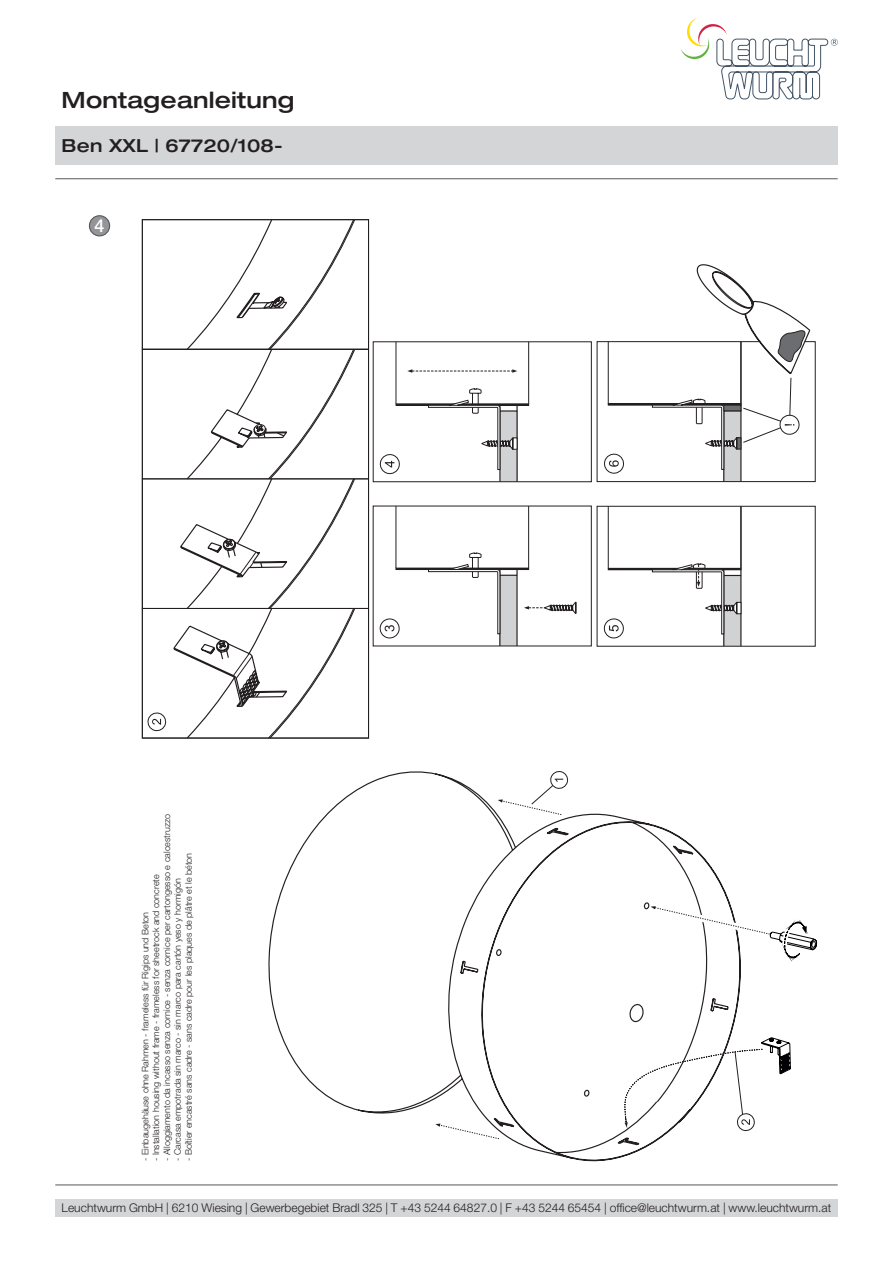
<style>
.page{position:relative;width:893px;height:1263px;background:#fff}
.page>*{position:absolute;margin:0;border:0;box-sizing:border-box;transform-origin:0 0}
.t1{font:500 expanded 22.5px "Helvetica Neue LT Pro";letter-spacing:.01em;color:#231f20}
.t2{font:500 expanded 18px "Helvetica Neue LT Pro";letter-spacing:.01em;color:#231f20}
.t3{font:500 18px "Helvetica Neue LT Pro";color:#fff}
.t4{font:300 12px "Helvetica Neue LT Pro";color:#231f20}
.t5{font:300 9px "Helvetica Neue LT Pro";color:#231f20}
</style>
<div class="page">
<div style="left:55px;top:126px;width:783px;height:39px;background:#d4d5d7"></div>
<div style="left:55px;top:1199px;width:783px;height:17px;background:#d4d5d7"></div>
<svg style="left:681px;top:18px;width:157px;height:81px"></svg>
<hr style="left:55px;top:1184px;width:783px;height:1px;background:#57585a">
<hr style="left:55px;top:178px;width:783px;height:1px;background:#57585a">
<div style="left:89px;top:216px;width:21px;height:20px;background:#939598;border-radius:50%"></div>
<div style="left:89px;top:215px;width:21px;height:21px;border:1px solid #57585a;border-radius:50%"></div>
<svg style="left:268px;top:771px;width:473px;height:391px"></svg>
<svg style="left:435px;top:1123px;width:64px;height:16px"></svg>
<svg style="left:498px;top:771px;width:71px;height:44px"></svg>
<svg style="left:628px;top:1003px;width:17px;height:21px"></svg>
<svg style="left:454px;top:919px;width:13px;height:35px"></svg>
<svg style="left:142px;top:219px;width:227px;height:520px"></svg>
<div style="left:500px;top:575px;width:17px;height:71px;background:#d1d2d4"></div>
<div style="left:499px;top:575px;width:19px;height:71px;border:1px solid #231f20"></div>
<div style="left:396px;top:568px;width:133px;height:2px;border:1px solid #231f20"></div>
<svg style="left:516px;top:569px;width:2px;height:6px"></svg>
<hr style="left:528px;top:506px;width:1px;height:62px;background:#231f20">
<hr style="left:396px;top:506px;width:1px;height:62px;background:#231f20">
<svg style="left:428px;top:552px;width:72px;height:82px"></svg>
<svg style="left:524px;top:601px;width:53px;height:13px"></svg>
<div style="left:500px;top:411px;width:17px;height:71px;background:#d1d2d4"></div>
<div style="left:396px;top:404px;width:133px;height:1px;border:1px solid #231f20"></div>
<hr style="left:528px;top:342px;width:1px;height:62px;background:#231f20">
<hr style="left:396px;top:342px;width:1px;height:62px;background:#231f20">
<svg style="left:428px;top:388px;width:90px;height:82px"></svg>
<svg style="left:407px;top:369px;width:110px;height:4px"></svg>
<div style="left:373px;top:341px;width:219px;height:141px;border:1px solid #231f20"></div>
<svg style="left:379px;top:618px;width:21px;height:21px"></svg>
<svg style="left:379px;top:454px;width:21px;height:21px"></svg>
<svg style="left:596px;top:264px;width:220px;height:383px"></svg>
<svg style="left:620px;top:1036px;width:171px;height:96px"></svg>
<svg style="left:495px;top:948px;width:96px;height:150px"></svg>
<svg style="left:642px;top:898px;width:175px;height:61px"></svg>
<h1 class="t1" style="left:62px;top:86px;width:234px">Montageanleitung</h1>
<h2 class="t2" style="left:62px;top:134px;width:223px">Ben XXL | 67720/108-</h2>
<h2 class="t3" style="left:95px;top:215px;width:12px">4</h2>
<p class="t5" style="left:161px;top:1161px;width:349px;rotate:-90deg">- Alloggiamento da incasso senza cornice - senza cornice per cartongesso e calcestruzzo</p>
<p class="t5" style="left:183px;top:1161px;width:310px;rotate:-90deg">- Boîtier encastré sans cadre - sans cadre pour les plaques de plâtre et le béton</p>
<p class="t5" style="left:151px;top:1161px;width:288px;rotate:-90deg">- Installation housing without frame - frameless for sheetrock and concrete</p>
<p class="t5" style="left:172px;top:1161px;width:284px;rotate:-90deg">- Carcasa empotrada sin marco - sin marco para cartón yeso y hormigón</p>
<p class="t5" style="left:140px;top:1161px;width:251px;rotate:-90deg">- Einbaugehäuse ohne Rahmen - frameless für Rigips und Beton</p>
<h3 class="t4" style="left:62px;top:1200px;width:771px">Leuchtwurm GmbH | 6210 Wiesing | Gewerbegebiet Bradl 325 | T +43 5244 64827.0 | F +43 5244 65454 | office@leuchtwurm.at | www.leuchtwurm.at</h3>
</div>
